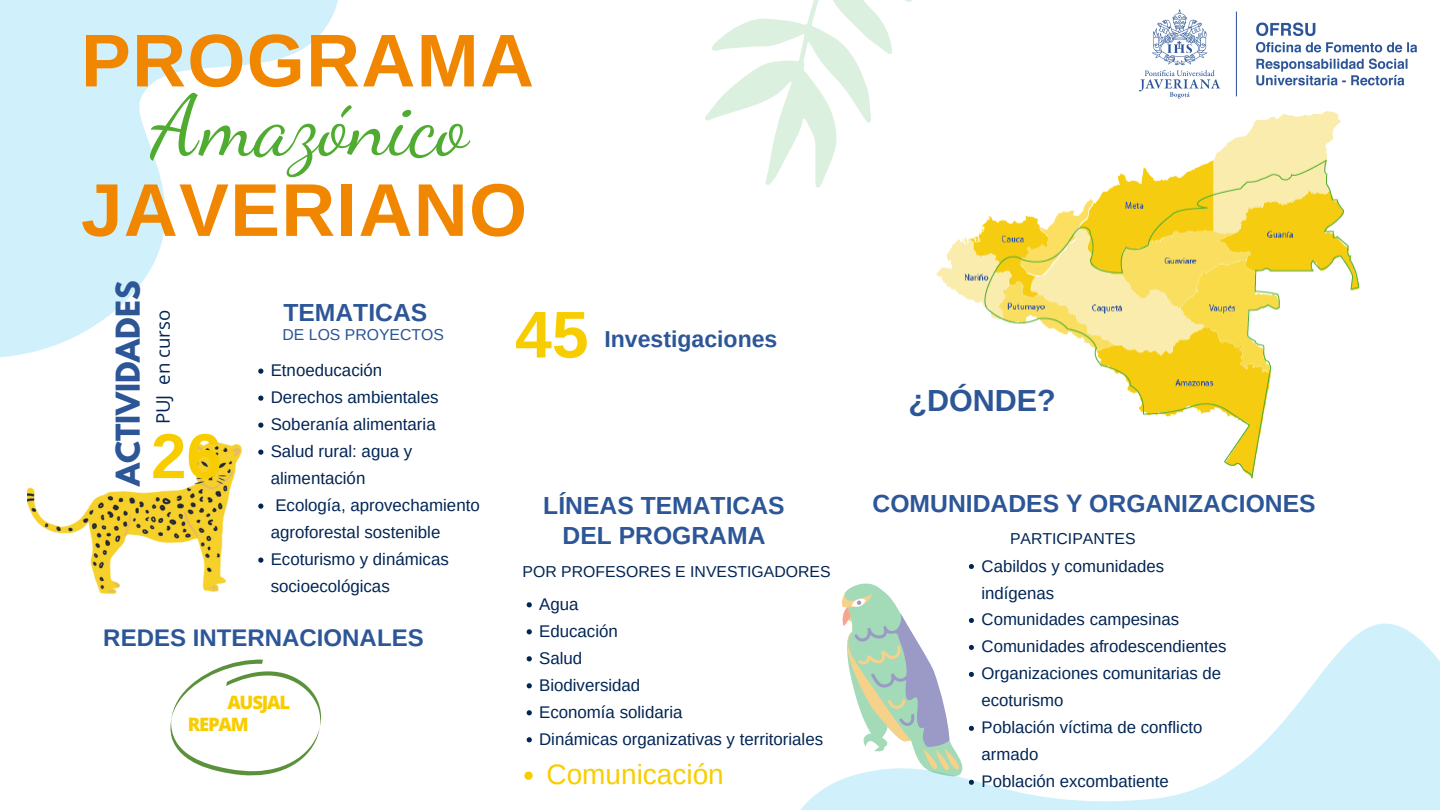
<style>
.page{position:relative;width:1440px;height:810px;background:#fff}
.page>*{position:absolute;margin:0;border:0;box-sizing:border-box;transform-origin:0 0}
.t1{font:84.4px "Dancing Script";color:#50ac31}
.t2{font:700 74.7px "Arimo";letter-spacing:.015em;color:#f18700}
.t3{font:700 66.1px "Arimo";color:#f8cd00}
.t4{font:700 63.4px "Arimo";color:#f8cd00}
.t5{font:700 30.5px "Arimo";color:#2c5697}
.t6{font:700 29.1px "League Spartan";color:#2c5697}
.t7{font:28px "Arimo";color:#f8cd00}
.t8{font:700 24.7px/30.1px "Arimo";color:#2c5697;text-align:center}
.t9{font:700 24px "Arimo";color:#2c5697}
.t10{font:700 23.1px "Arimo";color:#2c5697}
.t11{font:18.7px "Open Sans";color:#022554}
.t12{font:800 18.5px "Open Sans";letter-spacing:-.065em;color:#f8cd00}
.t13{font:16.9px/27px "Arimo";color:#022554}
.t14{font:16.8px/27px "Arimo";color:#022554}
.t15{font:15.8px "Arimo";color:#022554}
.t16{font:15.8px "Arimo";color:#2c5697}
</style>
<div class="page">
<svg style="left:0;top:0;width:338px;height:427px"></svg>
<svg style="left:705px;top:0;width:207px;height:188px"></svg>
<svg style="left:800px;top:624px;width:640px;height:186px"></svg>
<svg style="left:170px;top:659px;width:151px;height:117px"></svg>
<img style="left:936px;top:111px;width:423px;height:368px">
<svg style="left:527px;top:602px;width:5px;height:5px"></svg>
<svg style="left:527px;top:629px;width:5px;height:5px"></svg>
<svg style="left:527px;top:656px;width:5px;height:5px"></svg>
<svg style="left:527px;top:683px;width:5px;height:5px"></svg>
<svg style="left:527px;top:710px;width:5px;height:5px"></svg>
<svg style="left:527px;top:737px;width:5px;height:5px"></svg>
<svg style="left:832px;top:584px;width:130px;height:192px"></svg>
<img style="left:27px;top:443px;width:215px;height:151px">
<svg style="left:969px;top:564px;width:5px;height:5px"></svg>
<svg style="left:969px;top:618px;width:5px;height:5px"></svg>
<svg style="left:969px;top:645px;width:5px;height:5px"></svg>
<svg style="left:969px;top:672px;width:5px;height:5px"></svg>
<svg style="left:969px;top:726px;width:5px;height:5px"></svg>
<svg style="left:969px;top:780px;width:5px;height:5px"></svg>
<svg style="left:258px;top:369px;width:5px;height:5px"></svg>
<svg style="left:258px;top:396px;width:5px;height:5px"></svg>
<svg style="left:258px;top:423px;width:5px;height:5px"></svg>
<svg style="left:258px;top:450px;width:5px;height:5px"></svg>
<svg style="left:258px;top:504px;width:5px;height:5px"></svg>
<svg style="left:258px;top:558px;width:5px;height:5px"></svg>
<img style="left:1139px;top:9px;width:278px;height:90px">
<svg style="left:524px;top:772px;width:9px;height:8px"></svg>
<p class="t2" style="left:81px;top:19px;width:455px">PROGRAMA</p>
<p class="t1" style="left:151px;top:76px;width:318px">Amazónico</p>
<p class="t2" style="left:81px;top:168px;width:448px">JAVERIANO</p>
<p class="t6" style="left:114px;top:486px;width:207px;rotate:-90deg">ACTIVIDADES</p>
<p class="t11" style="left:150px;top:424px;width:116px;rotate:-90deg">PUJ en curso</p>
<p class="t4" style="left:151px;top:421px;width:72px">26</p>
<p class="t8" style="left:283px;top:297px;width:145px">TEMATICAS</p>
<p class="t16" style="left:283px;top:326px;width:163px">DE LOS PROYECTOS</p>
<p class="t13" style="left:271px;top:357px;width:113px">Etnoeducación</p>
<p class="t13" style="left:271px;top:384px;width:169px">Derechos ambientales</p>
<p class="t13" style="left:271px;top:411px;width:167px">Soberanía alimentaria</p>
<p class="t13" style="left:271px;top:438px;width:143px">Salud rural: agua y alimentación</p>
<p class="t13" style="left:271px;top:492px;width:211px">Ecología, aprovechamiento agroforestal sostenible</p>
<p class="t13" style="left:271px;top:546px;width:180px">Ecoturismo y dinámicas socioecológicas</p>
<p class="t9" style="left:103px;top:624px;width:322px">REDES INTERNACIONALES</p>
<p class="t12" style="left:227px;top:690px;width:64px">AUSJAL</p>
<p class="t12" style="left:188px;top:712px;width:62px">REPAM</p>
<p class="t3" style="left:515px;top:298px;width:75px">45</p>
<p class="t10" style="left:604px;top:326px;width:174px">Investigaciones</p>
<p class="t5" style="left:908px;top:384px;width:149px">¿DÓNDE?</p>
<p class="t8" style="left:543px;top:490px;width:243px">LÍNEAS TEMATICAS<br>DEL PROGRAMA</p>
<p class="t15" style="left:523px;top:563px;width:310px">POR PROFESORES E INVESTIGADORES</p>
<p class="t14" style="left:982px;top:552px;width:184px">Cabildos y comunidades</p>
<p class="t14" style="left:982px;top:606px;width:199px">Comunidades campesinas</p>
<p class="t14" style="left:982px;top:633px;width:247px">Comunidades afrodescendientes</p>
<p class="t14" style="left:982px;top:660px;width:241px">Organizaciones comunitarias de ecoturismo</p>
<p class="t14" style="left:982px;top:714px;width:222px">Población víctima de conflicto</p>
<p class="t8" style="left:873px;top:488px;width:444px">COMUNIDADES Y ORGANIZACIONES</p>
<p class="t15" style="left:1010px;top:530px;width:127px">PARTICIPANTES</p>
<p class="t14" style="left:982px;top:579px;width:74px">indígenas</p>
<p class="t13" style="left:539px;top:590px;width:41px">Agua</p>
<p class="t13" style="left:539px;top:617px;width:80px">Educación</p>
<p class="t13" style="left:539px;top:644px;width:45px">Salud</p>
<p class="t13" style="left:539px;top:671px;width:103px">Biodiversidad</p>
<p class="t13" style="left:539px;top:698px;width:145px">Economía solidaria</p>
<p class="t13" style="left:539px;top:725px;width:286px">Dinámicas organizativas y territoriales</p>
<p class="t14" style="left:982px;top:741px;width:58px">armado</p>
<p class="t7" style="left:546px;top:758px;width:179px">Comunicación</p>
<p class="t14" style="left:982px;top:768px;width:189px">Población excombatiente</p>
</div>
